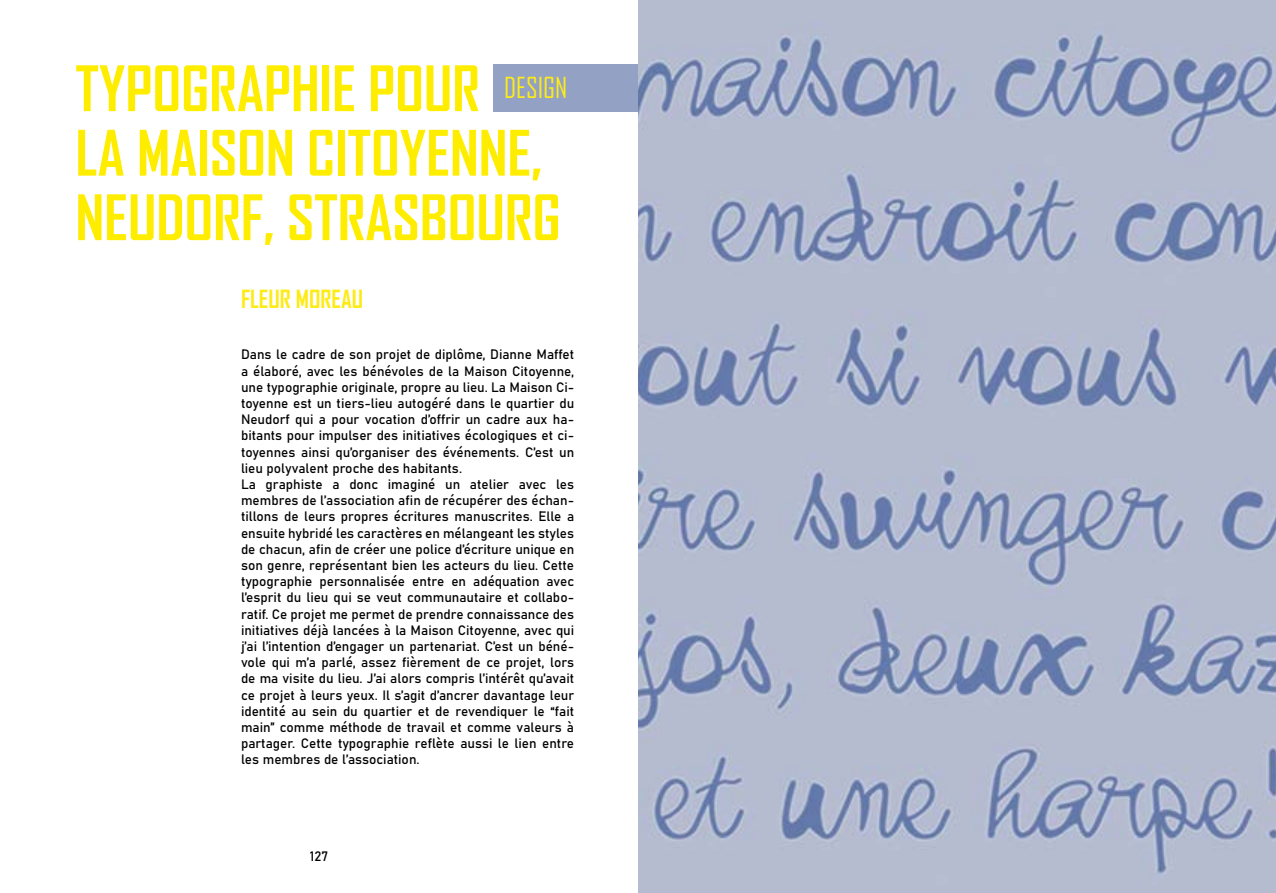
<style>
.page{position:relative;width:1276px;height:893px;background:#fff}
.page>*{position:absolute;margin:0;border:0;box-sizing:border-box;transform-origin:0 0}
.t1{font:700 60px/64.5px "Agency FB";color:#ffed00}
.t2{font:27.75px "Agency FB";color:#fdeb19}
.t3{font:700 24px "Agency FB";color:#fdeb19}
.t4{font:13.5px/16.2px "Bahnschrift";color:#000}
</style>
<div class="page">
<div style="left:493px;top:64px;width:145px;height:48px;background:#92a1c4"></div>
<img style="left:638px;top:0;width:638px;height:893px">
<h1 class="t1" style="left:75px;top:55px;width:487px">TYPOGRAPHIE POUR<br>LA MAISON CITOYENNE,<br>NEUDORF, STRASBOURG</h1>
<h2 class="t2" style="left:504px;top:71px;width:65px">DESIGN</h2>
<h3 class="t3" style="left:241px;top:284px;width:124px">FLEUR MOREAU</h3>
<p class="t4" style="left:241px;top:346px;width:335px">Dans le cadre de son projet de diplôme, Dianne Maffet a élaboré, avec les bénévoles de la Maison Citoyenne, une typographie originale, propre au lieu. La Maison Ci&shy;toyenne est un tiers-lieu autogéré dans le quartier du Neudorf qui a pour vocation d’offrir un cadre aux ha&shy;bitants pour impulser des initiatives écologiques et ci&shy;toyennes ainsi qu’organiser des événements. C’est un lieu polyvalent proche des habitants.<br>La graphiste a donc imaginé un atelier avec les membres de l’association afin de récupérer des échan&shy;tillons de leurs propres écritures manuscrites. Elle a ensuite hybridé les caractères en mélangeant les styles de chacun, afin de créer une police d’écriture unique en son genre, représentant bien les acteurs du lieu. Cette typographie personnalisée entre en adéquation avec l’esprit du lieu qui se veut communautaire et collabo&shy;ratif. Ce projet me permet de prendre connaissance des initiatives déjà lancées à la Maison Citoyenne, avec qui j’ai l’intention d’engager un partenariat. C’est un béné&shy;vole qui m’a parlé, assez fièrement de ce projet, lors de ma visite du lieu. J’ai alors compris l’intérêt qu’avait ce projet à leurs yeux. Il s’agit d’ancrer davantage leur identité au sein du quartier et de revendiquer le “fait main” comme méthode de travail et comme valeurs à partager. Cette typographie reflète aussi le lien entre les membres de l’association.</p>
<p class="t4" style="left:310px;top:848px;width:20px">127</p>
</div>
